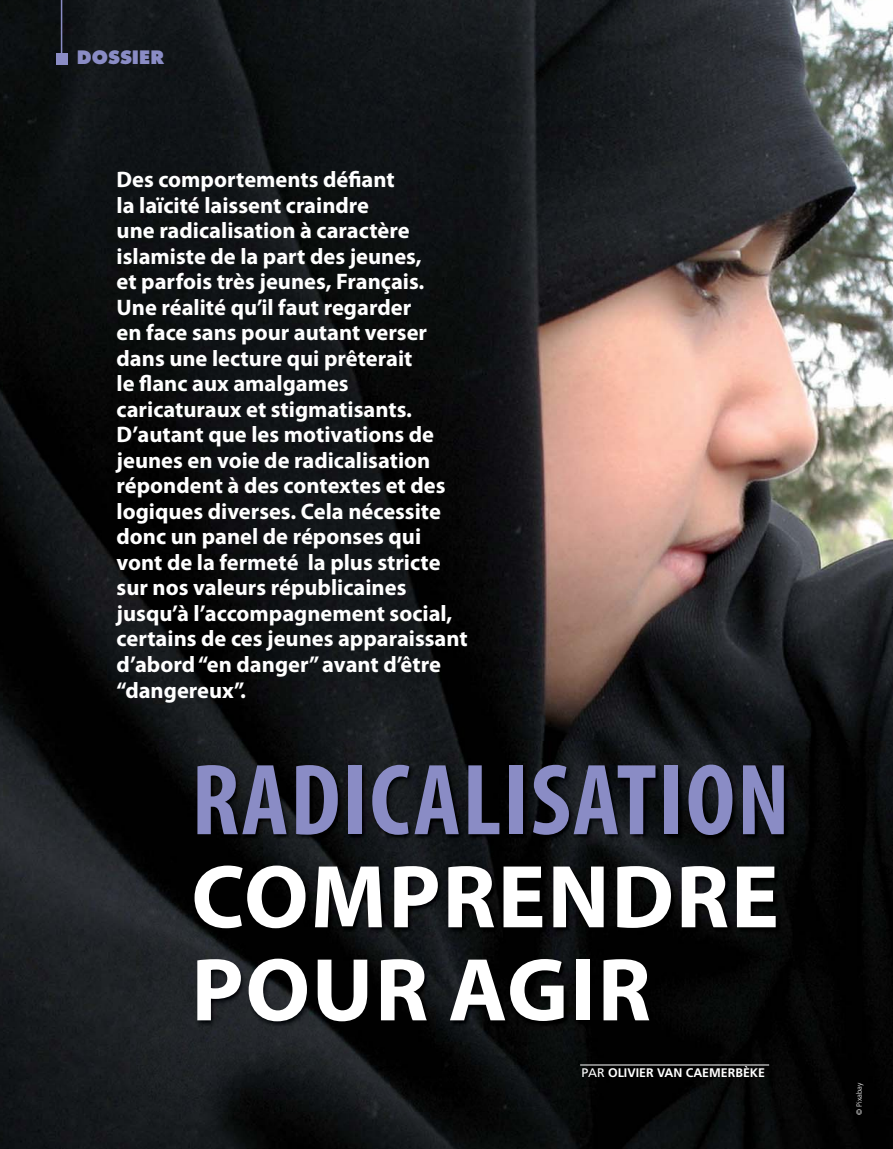
<style>
.page{position:relative;width:893px;height:1149px;background:#fff}
.page>*{position:absolute;margin:0;border:0;box-sizing:border-box;transform-origin:0 0}
.t1{font:700 condensed 102px "Myriad Pro";letter-spacing:.02em;color:#8a8cc5}
.t2{font:700 90px/93px "Myriad Pro";letter-spacing:.02em;color:#fff}
.t3{font:700 22.5px/25.5px "Myriad Pro";color:#fff}
.t4{font:800 18px "Futura Std";color:#8a8cc5}
.t5{font:700 12.45px "Frutiger";color:#fff}
.t6{font:300 7.5px "Frutiger";color:#fff}
.s1{font-weight:400}
</style>
<div class="page">
<img style="left:0;top:0;width:893px;height:1148px">
<hr style="left:61px;top:0;width:1px;height:65px;background:#8a8cc5">
<div style="left:56px;top:53px;width:11px;height:12px;background:#8a8cc5"></div>
<img style="left:137px;top:741px;width:756px;height:369px">
<hr style="left:580px;top:1064px;width:189px;height:1px;background:#fff">
<p class="t4" style="left:77px;top:47px;width:89px">DOSSIER</p>
<p class="t3" style="left:117px;top:169px;width:353px">Des comportements défiant<br>la laïcité laissent craindre<br>une radicalisation à caractère islamiste de la part des jeunes,<br>et parfois très jeunes, Français.<br>Une réalité qu’il faut regarder<br>en face sans pour autant verser dans une lecture qui prêterait<br>le flanc aux amalgames caricaturaux et stigmatisants.<br>D’autant que les motivations de jeunes en voie de radicalisation répondent à des contextes et des logiques diverses. Cela nécessite donc un panel de réponses qui vont de la fermeté la plus stricte sur nos valeurs républicaines jusqu’à l’accompagnement social, certains de ces jeunes apparaissant d’abord “en danger” avant d’être “dangereux”.</p>
<h1 class="t1" style="left:192px;top:739px;width:600px">RADICALISATION</h1>
<h2 class="t2" style="left:191px;top:857px;width:589px">COMPRENDRE<br>POUR AGIR</h2>
<p class="t5" style="left:582px;top:1067px;width:185px"><span class="s1">PAR</span> OLIVIER VAN CAEMERBÈKE</p>
<p class="t6" style="left:856px;top:1114px;width:33px;rotate:-90deg">© Pixabay</p>
</div>
